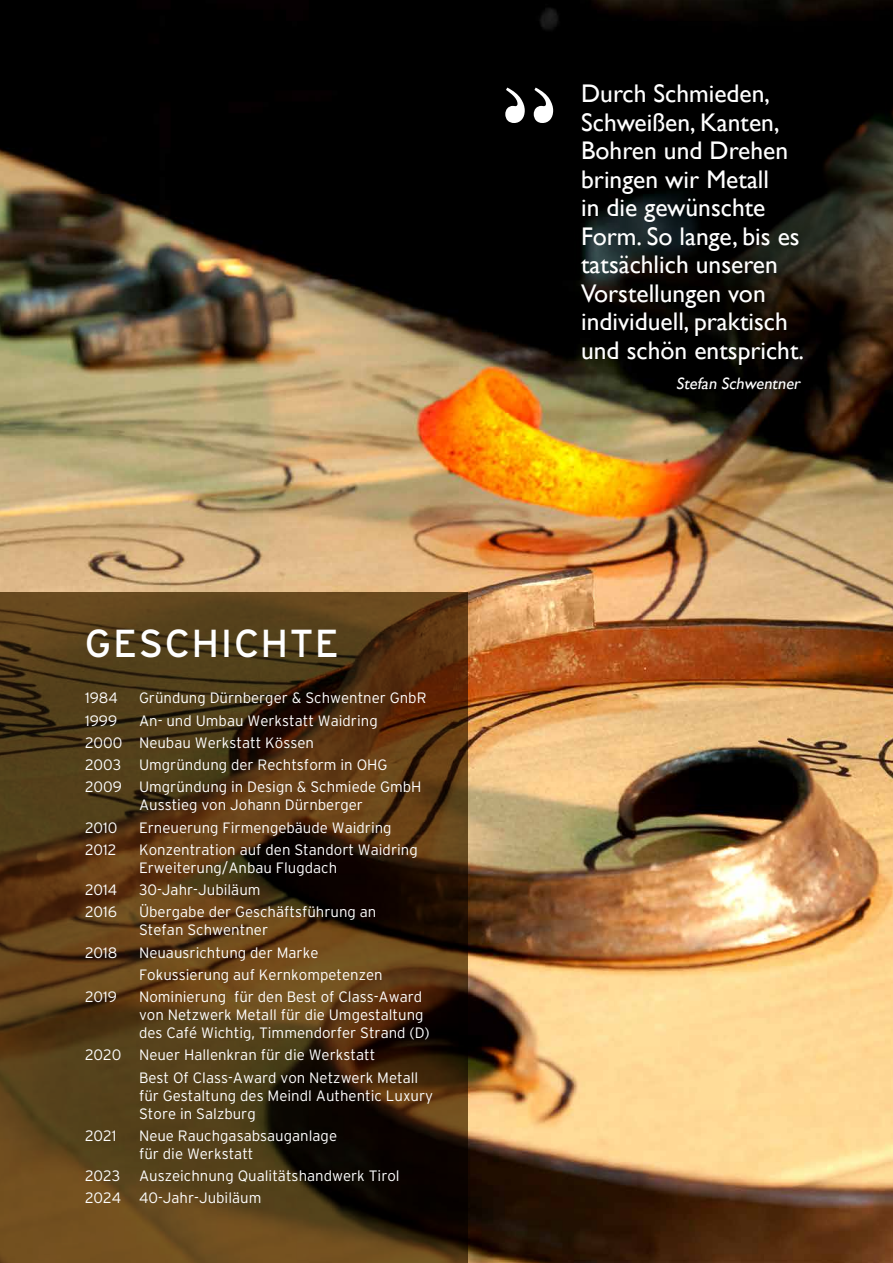
<style>
.page{position:relative;width:893px;height:1263px;background:#fff}
.page>*{position:absolute;margin:0;border:0;box-sizing:border-box;transform-origin:0 0}
.t1{font:39px "Interstate";letter-spacing:.035em;color:#fff}
.t2{font:25.5px/28.5px "Gill Sans";color:#fff}
.t3{font:italic 16.5px "Gill Sans";color:#fff}
.t4{font:300 15px/22.2px "Interstate";color:#fff}
</style>
<div class="page">
<img style="left:0;top:0;width:893px;height:1263px">
<svg style="left:0;top:592px;width:468px;height:671px;background:#4f3614"></svg>
<svg style="left:505px;top:88px;width:48px;height:35px"></svg>
<svg style="left:575px;top:0;width:318px;height:429px;background:#100e0a"></svg>
<h1 class="t1" style="left:85px;top:621px;width:255px">GESCHICHTE</h1>
<p class="t4" style="left:85px;top:687px;width:34px">1984</p>
<p class="t4" style="left:139px;top:687px;width:289px">Gründung Dürnberger &amp; Schwentner GnbR</p>
<p class="t4" style="left:85px;top:709px;width:34px">1999</p>
<p class="t4" style="left:85px;top:709px;width:338px;text-indent:54px">An- und Umbau Werkstatt Waidring<br>2000 Neubau Werkstatt Kössen<br>2003 Umgründung der Rechtsform in OHG 2009 Umgründung in Design &amp; Schmiede GmbH</p>
<p class="t4" style="left:139px;top:794px;width:225px">Ausstieg von Johann Dürnberger</p>
<p class="t4" style="left:85px;top:816px;width:34px">2010</p>
<p class="t4" style="left:139px;top:816px;width:254px">Erneuerung Firmengebäude Waidring</p>
<p class="t4" style="left:85px;top:838px;width:33px">2012</p>
<p class="t4" style="left:139px;top:840px;width:280px;line-height:18px">Konzentration auf den Standort Waidring<br>Erweiterung/Anbau Flugdach</p>
<p class="t4" style="left:85px;top:878px;width:34px">2014</p>
<p class="t4" style="left:139px;top:878px;width:123px">30-Jahr-Jubiläum</p>
<p class="t4" style="left:85px;top:901px;width:34px">2016</p>
<p class="t4" style="left:139px;top:903px;width:239px;line-height:18px">Übergabe der Geschäftsführung an<br>Stefan Schwentner</p>
<p class="t4" style="left:85px;top:941px;width:34px">2018</p>
<p class="t4" style="left:139px;top:941px;width:245px">Neuausrichtung der Marke<br>Fokussierung auf Kernkompetenzen</p>
<p class="t4" style="left:85px;top:985px;width:34px">2019</p>
<p class="t4" style="left:139px;top:988px;width:292px;line-height:18px">Nominierung für den Best of Class-Award von Netzwerk Metall für die Umgestaltung des Café Wichtig, Timmendorfer Strand (D)</p>
<p class="t4" style="left:139px;top:1044px;width:281px;text-indent:-54px">2020 Neuer Hallenkran für die Werkstatt<br>Best Of Class-Award von Netzwerk Metall</p>
<p class="t4" style="left:139px;top:1086px;width:296px;line-height:18px">für Gestaltung des Meindl Authentic Luxury<br>Store in Salzburg</p>
<p class="t4" style="left:85px;top:1124px;width:33px">2021</p>
<p class="t4" style="left:139px;top:1126px;width:200px;line-height:18px">Neue Rauchgasabsauganlage für die Werkstatt</p>
<p class="t4" style="left:85px;top:1164px;width:37px">2023</p>
<p class="t4" style="left:85px;top:1164px;width:316px;text-indent:54px">Auszeichnung Qualitätshandwerk Tirol<br>2024 40-Jahr-Jubiläum</p>
<h2 class="t2" style="left:581px;top:79px;width:224px">Durch Schmieden,<br>Schweißen, Kanten,<br>Bohren und Drehen bringen wir Metall<br>in die gewünschte<br>Form. So lange, bis es tatsächlich unseren<br>Vorstellungen von individuell, praktisch und schön entspricht.</h2>
<p class="t3" style="left:676px;top:374px;width:128px">Stefan Schwentner</p>
</div>
